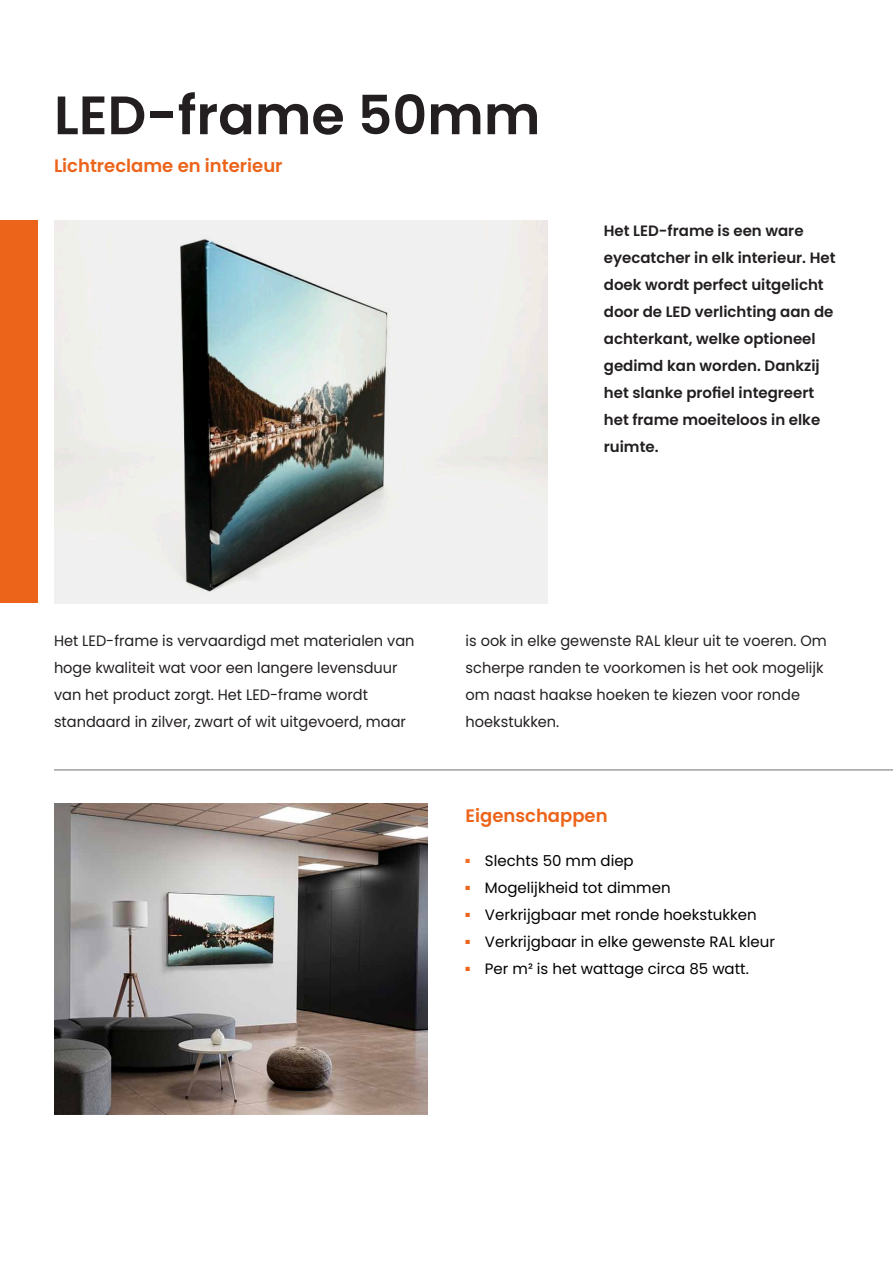
<style>
.page{position:relative;width:893px;height:1263px;background:#fff}
.page>*{position:absolute;margin:0;border:0;box-sizing:border-box;transform-origin:0 0}
.t1{font:600 54px "Poppins";color:#231f20}
.t2{font:600 18px "Poppins";color:#ec641a}
.t3{font:15px/27px "Poppins";color:#231f20}
.t4{font:600 15px/27px "Poppins";color:#231f20}
.t5{font:15px "Poppins";color:#000}
.t6{font:6px "Zapf Dingbats ITC";color:#ec641a}
.t7{font:6px "Zapf Dingbats ITC";color:#f36c28}
</style>
<div class="page">
<div style="left:0;top:221px;width:37px;height:382px;background:#ec641a"></div>
<img style="left:54px;top:221px;width:493px;height:382px">
<hr style="left:54px;top:769px;width:839px;height:2px;background:#a0a0a0">
<img style="left:54px;top:803px;width:373px;height:311px">
<p class="t1" style="left:54px;top:84px;width:488px">LED-frame 50mm</p>
<p class="t2" style="left:54px;top:155px;width:230px">Lichtreclame en interieur</p>
<p class="t4" style="left:604px;top:218px;width:233px">Het LED-frame is een ware eyecatcher in elk interieur. Het doek wordt perfect uitgelicht door de LED verlichting aan de achterkant, welke optioneel gedimd kan worden. Dankzij het slanke profiel integreert het frame moeiteloos in elke ruimte.</p>
<p class="t3" style="left:54px;top:628px;width:362px">Het LED-frame is vervaardigd met materialen van hoge kwaliteit wat voor een langere levensduur van het product zorgt. Het LED-frame wordt standaard in zilver, zwart of wit uitgevoerd, maar</p>
<p class="t3" style="left:466px;top:628px;width:363px">is ook in elke gewenste RAL kleur uit te voeren. Om scherpe randen te voorkomen is het ook mogelijk om naast haakse hoeken te kiezen voor ronde hoekstukken.</p>
<p class="t2" style="left:466px;top:805px;width:143px">Eigenschappen</p>
<p class="t7" style="left:466px;top:858px;width:6px">■</p>
<p class="t5" style="left:485px;top:852px;width:150px">Slechts 50 mm diep</p>
<p class="t6" style="left:466px;top:885px;width:6px">■</p>
<p class="t5" style="left:485px;top:879px;width:187px">Mogelijkheid tot dimmen</p>
<p class="t6" style="left:466px;top:912px;width:6px">■</p>
<p class="t5" style="left:485px;top:906px;width:273px">Verkrijgbaar met ronde hoekstukken</p>
<p class="t6" style="left:466px;top:939px;width:6px">■</p>
<p class="t5" style="left:485px;top:933px;width:292px">Verkrijgbaar in elke gewenste RAL kleur</p>
<p class="t6" style="left:466px;top:966px;width:6px">■</p>
<p class="t5" style="left:485px;top:960px;width:265px">Per m² is het wattage circa 85 watt.</p>
</div>
